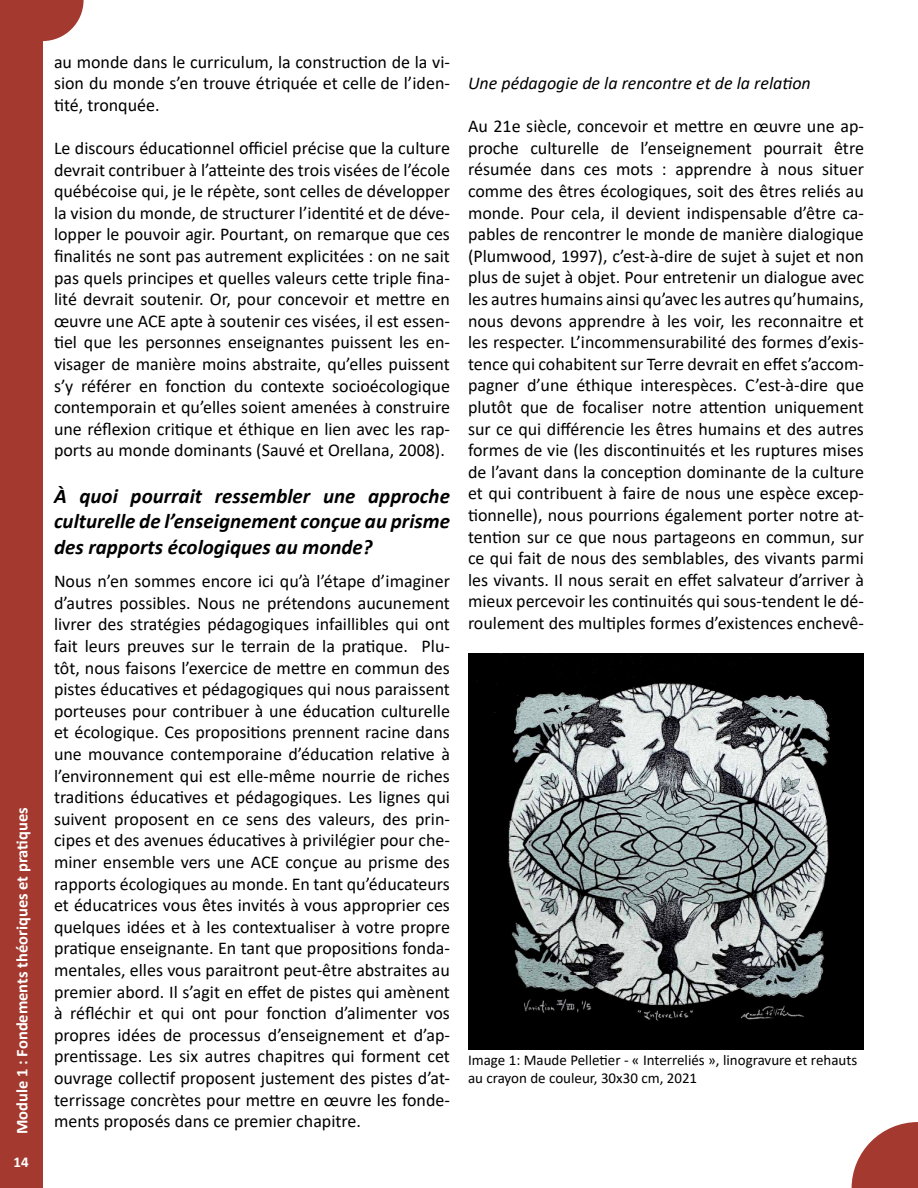
<style>
.page{position:relative;width:918px;height:1188px;background:#fff}
.page>*{position:absolute;margin:0;border:0;box-sizing:border-box;transform-origin:0 0}
.t1{font:italic 700 21px/25.2px "Calibri";color:#000;text-align:justify}
.t2{font:18px/21.6px "Calibri";color:#000;text-align:justify}
.t3{font:italic 18px "Calibri";color:#000}
.t4{font:700 16.5px "Calibri";color:#fff}
.t5{font:15px/18px "Calibri";color:#000}
.t6{font:700 15px "Calibri";color:#fff}
</style>
<div class="page">
<svg style="left:852px;top:1122px;width:66px;height:66px"></svg>
<div style="left:0;top:0;width:42px;height:1188px;background:#a43a2f"></div>
<svg style="left:42px;top:0;width:42px;height:41px"></svg>
<img style="left:468px;top:653px;width:396px;height:396px">
<p class="t4" style="left:10px;top:1134px;width:328px;rotate:-90deg">Module 1 : Fondements théoriques et pratiques</p>
<p class="t6" style="left:14px;top:1151px;width:17px">14</p>
<p class="t2" style="left:54px;top:50px;width:397px">au monde dans le curriculum, la construction de la vi&shy;sion du monde s’en trouve étriquée et celle de l’iden&shy;tité, tronquée.</p>
<p class="t2" style="left:54px;top:137px;width:398px">Le discours éducationnel officiel précise que la culture devrait contribuer à l’atteinte des trois visées de l’école québécoise qui, je le répète, sont celles de développer la vision du monde, de structurer l’identité et de déve&shy;lopper le pouvoir agir. Pourtant, on remarque que ces finalités ne sont pas autrement explicitées : on ne sait pas quels principes et quelles valeurs cette triple fina&shy;lité devrait soutenir. Or, pour concevoir et mettre en œuvre une ACE apte à soutenir ces visées, il est essen&shy;tiel que les personnes enseignantes puissent les en&shy;visager de manière moins abstraite, qu’elles puissent s’y référer en fonction du contexte socioécologique contemporain et qu’elles soient amenées à construire une réflexion critique et éthique en lien avec les rap&shy;ports au monde dominants (Sauvé et Orellana, 2008).</p>
<p class="t1" style="left:54px;top:483px;width:398px">À quoi pourrait ressembler une approche culturelle de l’enseignement conçue au prisme des rapports écologiques au monde?</p>
<p class="t2" style="left:54px;top:570px;width:398px">Nous n’en sommes encore ici qu’à l’étape d’imaginer d’autres possibles. Nous ne prétendons aucunement livrer des stratégies pédagogiques infaillibles qui ont fait leurs preuves sur le terrain de la pratique. Plu&shy;tôt, nous faisons l’exercice de mettre en commun des pistes éducatives et pédagogiques qui nous paraissent porteuses pour contribuer à une éducation culturelle et écologique. Ces propositions prennent racine dans une mouvance contemporaine d’éducation relative à l’environnement qui est elle-même nourrie de riches traditions éducatives et pédagogiques. Les lignes qui suivent proposent en ce sens des valeurs, des prin&shy;cipes et des avenues éducatives à privilégier pour che&shy;miner ensemble vers une ACE conçue au prisme des rapports écologiques au monde. En tant qu’éducateurs et éducatrices vous êtes invités à vous approprier ces quelques idées et à les contextualiser à votre propre pratique enseignante. En tant que propositions fonda&shy;mentales, elles vous paraitront peut-être abstraites au premier abord. Il s’agit en effet de pistes qui amènent à réfléchir et qui ont pour fonction d’alimenter vos propres idées de processus d’enseignement et d’ap&shy;prentissage. Les six autres chapitres qui forment cet ouvrage collectif proposent justement des pistes d’at&shy;terrissage concrètes pour mettre en œuvre les fonde&shy;ments proposés dans ce premier chapitre.</p>
<p class="t3" style="left:468px;top:71px;width:344px">Une pédagogie de la rencontre et de la relation</p>
<p class="t2" style="left:468px;top:115px;width:398px">Au 21e siècle, concevoir et mettre en œuvre une ap&shy;proche culturelle de l’enseignement pourrait être résumée dans ces mots : apprendre à nous situer comme des êtres écologiques, soit des êtres reliés au monde. Pour cela, il devient indispensable d’être ca&shy;pables de rencontrer le monde de manière dialogique (Plumwood, 1997), c’est-à-dire de sujet à sujet et non plus de sujet à objet. Pour entretenir un dialogue avec les autres humains ainsi qu’avec les autres qu’humains, nous devons apprendre à les voir, les reconnaitre et les respecter. L’incommensurabilité des formes d’exis&shy;tence qui cohabitent sur Terre devrait en effet s’accom&shy;pagner d’une éthique interespèces. C’est-à-dire que plutôt que de focaliser notre attention uniquement sur ce qui différencie les êtres humains et des autres formes de vie (les discontinuités et les ruptures mises de l’avant dans la conception dominante de la culture et qui contribuent à faire de nous une espèce excep&shy;tionnelle), nous pourrions également porter notre at&shy;tention sur ce que nous partageons en commun, sur ce qui fait de nous des semblables, des vivants parmi les vivants. Il nous serait en effet salvateur d’arriver à mieux percevoir les continuités qui sous-tendent le dé&shy;roulement des multiples formes d’existences enchevê-</p>
<p class="t5" style="left:468px;top:1051px;width:391px">Image 1: Maude Pelletier - « Interreliés », linogravure et rehauts au crayon de couleur, 30x30 cm, 2021</p>
</div>
